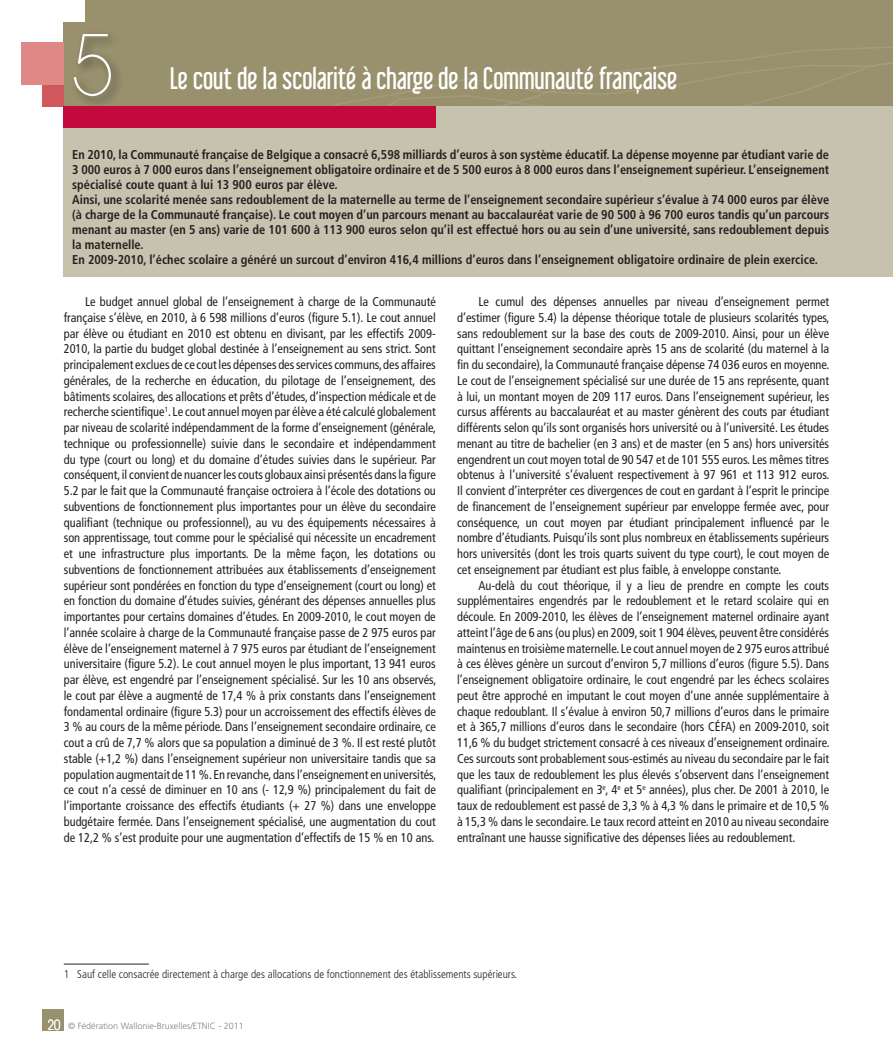
<style>
.page{position:relative;width:893px;height:1063px;background:#fff}
.page>*{position:absolute;margin:0;border:0;box-sizing:border-box;transform-origin:0 0}
.t1{font:200 82.5px "Avant Garde";color:#fff;scale:.91 1}
.t2{font:27.75px "Libel Suit";color:#fff}
.t3{font:condensed 12.75px/15.8px "Frutiger";color:#231f20;text-align:justify}
.t4{font:700 condensed 12.75px/15px "Frutiger";color:#231f20;text-align:justify}
.t5{font:300 condensed 11.25px "Frutiger";color:#231f20}
.t6{font:300 9px "Frutiger";color:#808285}
.s1{font-family:"Avant Garde";font-weight:400;font-size:14.1px;color:#fff}
</style>
<div class="page">
<div style="left:43px;top:85px;width:21px;height:21px;background:#d0585c"></div>
<div style="left:21px;top:43px;width:43px;height:42px;background:#de8985"></div>
<div style="left:43px;top:1010px;width:21px;height:21px;background:#99916d"></div>
<div style="left:63px;top:0;width:830px;height:258px;background:#99916d"></div>
<div style="left:64px;top:106px;width:829px;height:170px;background:#c7c2ad"></div>
<div style="left:64px;top:106px;width:372px;height:22px;background:#c40a3c"></div>
<hr style="left:64px;top:964px;width:85px;height:1px;background:#231f20">
<p class="t1" style="left:72px;top:17px;width:47px">5</p>
<p class="t2" style="left:170px;top:62px;width:509px">Le cout de la scolarité à charge de la Communauté française</p>
<p class="t4" style="left:72px;top:148px;width:758px">En 2010, la Communauté française de Belgique a consacré 6,598 milliards d’euros à son système éducatif. La dépense moyenne par étudiant varie de 3 000 euros à 7 000 euros dans l’enseignement obligatoire ordinaire et de 5 500 euros à 8 000 euros dans l’enseignement supérieur. L’enseignement spécialisé coute quant à lui 13 900 euros par élève.</p>
<p class="t4" style="left:72px;top:193px;width:758px">Ainsi, une scolarité menée sans redoublement de la maternelle au terme de l’enseignement secondaire supérieur s’évalue à 74 000 euros par élève (à charge de la Communauté française). Le cout moyen d’un parcours menant au baccalauréat varie de 90 500 à 96 700 euros tandis qu’un parcours menant au master (en 5 ans) varie de 101 600 à 113 900 euros selon qu’il est effectué hors ou au sein d’une université, sans redoublement depuis la maternelle.</p>
<p class="t4" style="left:72px;top:253px;width:747px">En 2009-2010, l’échec scolaire a généré un surcout d’environ 416,4 millions d’euros dans l’enseignement obligatoire ordinaire de plein exercice.</p>
<p class="t3" style="left:64px;top:294px;width:374px;text-indent:21px">Le budget annuel global de l’enseignement à charge de la Communauté française s’élève, en 2010, à 6 598 millions d’euros (figure 5.1). Le cout annuel par élève ou étudiant en 2010 est obtenu en divisant, par les effectifs 2009- 2010, la partie du budget global destinée à l’enseignement au sens strict. Sont principalement exclues de ce cout les dépenses des services communs, des affaires générales, de la recherche en éducation, du pilotage de l’enseignement, des bâtiments scolaires, des allocations et prêts d’études, d’inspection médicale et de recherche scientifique<sup>1</sup>. Le cout annuel moyen par élève a été calculé globalement par niveau de scolarité indépendamment de la forme d’enseignement (générale, technique ou professionnelle) suivie dans le secondaire et indépendamment du type (court ou long) et du domaine d’études suivies dans le supérieur. Par conséquent, il convient de nuancer les couts globaux ainsi présentés dans la figure 5.2 par le fait que la Communauté française octroiera à l’école des dotations ou subventions de fonctionnement plus importantes pour un élève du secondaire qualifiant (technique ou professionnel), au vu des équipements nécessaires à son apprentissage, tout comme pour le spécialisé qui nécessite un encadrement et une infrastructure plus importants. De la même façon, les dotations ou subventions de fonctionnement attribuées aux établissements d’enseignement supérieur sont pondérées en fonction du type d’enseignement (court ou long) et en fonction du domaine d’études suivies, générant des dépenses annuelles plus importantes pour certains domaines d’études. En 2009‑2010, le cout moyen de l’année scolaire à charge de la Communauté française passe de 2 975 euros par élève de l’enseignement maternel à 7 975 euros par étudiant de l’enseignement universitaire (figure 5.2). Le cout annuel moyen le plus important, 13 941 euros par élève, est engendré par l’enseignement spécialisé. Sur les 10 ans observés, le cout par élève a augmenté de 17,4 % à prix constants dans l’enseignement fondamental ordinaire (figure 5.3) pour un accroissement des effectifs élèves de 3 % au cours de la même période. Dans l’enseignement secondaire ordinaire, ce cout a crû de 7,7 % alors que sa population a diminué de 3 %. Il est resté plutôt stable (+1,2 %) dans l’enseignement supérieur non universitaire tandis que sa population augmentait de 11 %. En revanche, dans l’enseignement en universités, ce cout n’a cessé de diminuer en 10 ans (- 12,9 %) principalement du fait de l’importante croissance des effectifs étudiants (+ 27 %) dans une enveloppe budgétaire fermée. Dans l’enseignement spécialisé, une augmentation du cout de 12,2 % s’est produite pour une augmentation d’effectifs de 15 % en 10 ans.</p>
<p class="t3" style="left:457px;top:294px;width:374px;text-indent:21px">Le cumul des dépenses annuelles par niveau d’enseignement permet d’estimer (figure 5.4) la dépense théorique totale de plusieurs scolarités types, sans redoublement sur la base des couts de 2009-2010. Ainsi, pour un élève quittant l’enseignement secondaire après 15 ans de scolarité (du maternel à la fin du secondaire), la Communauté française dépense 74 036 euros en moyenne.<br>Le cout de l’enseignement spécialisé sur une durée de 15 ans représente, quant à lui, un montant moyen de 209 117 euros. Dans l’enseignement supérieur, les cursus afférents au baccalauréat et au master génèrent des couts par étudiant différents selon qu’ils sont organisés hors université ou à l’université. Les études menant au titre de bachelier (en 3 ans) et de master (en 5 ans) hors universités engendrent un cout moyen total de 90 547 et de 101 555 euros. Les mêmes titres obtenus à l’université s’évaluent respectivement à 97 961 et 113 912 euros.<br>Il convient d’interpréter ces divergences de cout en gardant à l’esprit le principe de financement de l’enseignement supérieur par enveloppe fermée avec, pour conséquence, un cout moyen par étudiant principalement influencé par le nombre d’étudiants. Puisqu’ils sont plus nombreux en établissements supérieurs hors universités (dont les trois quarts suivent du type court), le cout moyen de cet enseignement par étudiant est plus faible, à enveloppe constante.</p>
<p class="t3" style="left:457px;top:577px;width:374px;text-indent:21px">Au-delà du cout théorique, il y a lieu de prendre en compte les couts supplémentaires engendrés par le redoublement et le retard scolaire qui en découle. En 2009-2010, les élèves de l’enseignement maternel ordinaire ayant atteint l’âge de 6 ans (ou plus) en 2009, soit 1 904 élèves, peuvent être considérés maintenus en troisième maternelle. Le cout annuel moyen de 2 975 euros attribué à ces élèves génère un surcout d’environ 5,7 millions d’euros (figure 5.5). Dans l’enseignement obligatoire ordinaire, le cout engendré par les échecs scolaires peut être approché en imputant le cout moyen d’une année supplémentaire à chaque redoublant. Il s’évalue à environ 50,7 millions d’euros dans le primaire et à 365,7 millions d’euros dans le secondaire (hors CÉFA) en 2009-2010, soit 11,6 % du budget strictement consacré à ces niveaux d’enseignement ordinaire.<br>Ces surcouts sont probablement sous-estimés au niveau du secondaire par le fait que les taux de redoublement les plus élevés s’observent dans l’enseignement qualifiant (principalement en 3<sup>e</sup>, 4<sup>e</sup> et 5<sup>e</sup> années), plus cher. De 2001 à 2010, le taux de redoublement est passé de 3,3 % à 4,3 % dans le primaire et de 10,5 % à 15,3 % dans le secondaire. Le taux record atteint en 2010 au niveau secondaire entraînant une hausse significative des dépenses liées au redoublement.</p>
<p class="t5" style="left:64px;top:968px;width:455px">1 Sauf celle consacrée directement à charge des allocations de fonctionnement des établissements supérieurs.</p>
<p class="t6" style="left:48px;top:1021px;width:198px"><span class="s1">20</span> © Fédération Wallonie-Bruxelles/ETNIC - 2011</p>
</div>
